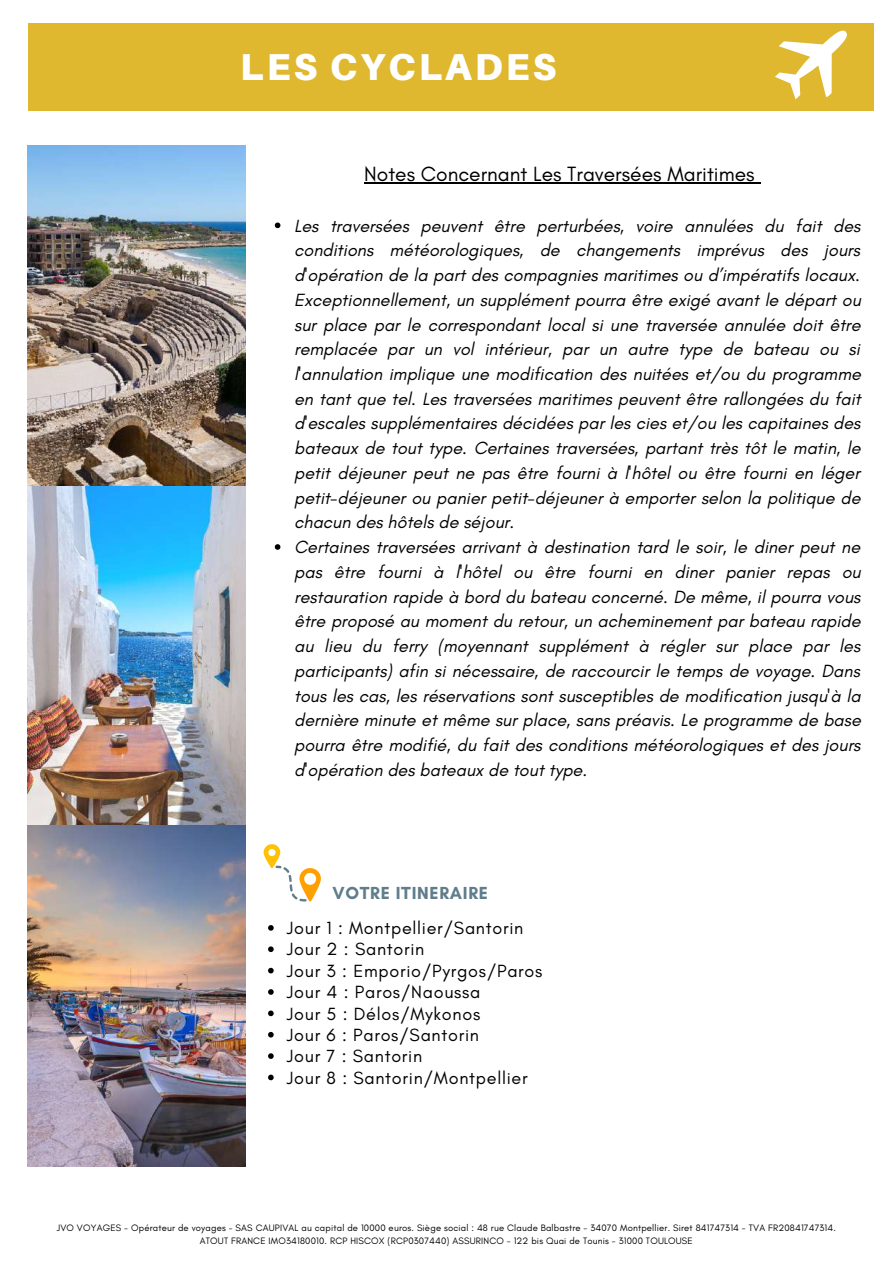
<style>
.page{position:relative;width:893px;height:1264px;background:#fff}
.page>*{position:absolute;margin:0;border:0;box-sizing:border-box;transform-origin:0 0}
.t1{font:900 37.5px "Aileron";letter-spacing:.08em;color:#fff}
.t2{font:21px "Glacial Indifference";color:#000}
.t3{font:italic 18px/24.8px "Glacial Indifference";color:#000}
.t4{font:18px/21.3px "Glacial Indifference";letter-spacing:.04em;color:#000}
.t5{font:700 17.7px "Glacial Indifference";letter-spacing:.04em;color:#607d8b}
.t6{font:9.45px/12.6px "Glacial Indifference";letter-spacing:.02em;color:#000;text-align:center}
</style>
<div class="page">
<img style="left:28px;top:145px;width:217px;height:1021px">
<svg style="left:275px;top:222px;width:5px;height:6px"></svg>
<svg style="left:275px;top:544px;width:5px;height:6px"></svg>
<hr style="left:364px;top:182px;width:390px;height:1px;background:#000">
<div style="left:28px;top:23px;width:845px;height:88px;background:#dfb82f"></div>
<svg style="left:775px;top:30px;width:72px;height:70px"></svg>
<svg style="left:268px;top:925px;width:6px;height:5px"></svg>
<svg style="left:268px;top:946px;width:6px;height:6px"></svg>
<svg style="left:268px;top:967px;width:6px;height:6px"></svg>
<svg style="left:268px;top:989px;width:6px;height:5px"></svg>
<svg style="left:268px;top:1010px;width:6px;height:6px"></svg>
<svg style="left:268px;top:1031px;width:6px;height:6px"></svg>
<svg style="left:268px;top:1053px;width:6px;height:5px"></svg>
<svg style="left:268px;top:1074px;width:6px;height:6px"></svg>
<svg style="left:263px;top:844px;width:58px;height:57px"></svg>
<h1 class="t1" style="left:240px;top:44px;width:317px">LES CYCLADES</h1>
<p class="t2" style="left:364px;top:161px;width:392px">Notes Concernant Les Traversées Maritimes</p>
<p class="t3" style="left:294px;top:213px;width:568px">Les traversées peuvent être perturbées, voire annulées du fait des conditions météorologiques, de changements imprévus des jours d'opération de la part des compagnies maritimes ou d’impératifs locaux.<br>Exceptionnellement, un supplément pourra être exigé avant le départ ou sur place par le correspondant local si une traversée annulée doit être remplacée par un vol intérieur, par un autre type de bateau ou si l'annulation implique une modification des nuitées et/ou du programme en tant que tel. Les traversées maritimes peuvent être rallongées du fait d'escales supplémentaires décidées par les cies et/ou les capitaines des bateaux de tout type. Certaines traversées, partant très tôt le matin, le petit déjeuner peut ne pas être fourni à l'hôtel ou être fourni en léger petit-déjeuner ou panier petit-déjeuner à emporter selon la politique de chacun des hôtels de séjour.<br>Certaines traversées arrivant à destination tard le soir, le diner peut ne pas être fourni à l'hôtel ou être fourni en diner panier repas ou restauration rapide à bord du bateau concerné. De même, il pourra vous être proposé au moment du retour, un acheminement par bateau rapide au lieu du ferry (moyennant supplément à régler sur place par les participants) afin si nécessaire, de raccourcir le temps de voyage. Dans tous les cas, les réservations sont susceptibles de modification jusqu'à la dernière minute et même sur place, sans préavis. Le programme de base pourra être modifié, du fait des conditions météorologiques et des jours d'opération des bateaux de tout type.</p>
<p class="t5" style="left:332px;top:882px;width:157px">VOTRE ITINERAIRE</p>
<p class="t4" style="left:287px;top:917px;width:257px">Jour 1 : Montpellier/Santorin<br>Jour 2 : Santorin<br>Jour 3 : Emporio/Pyrgos/Paros<br>Jour 4 : Paros/Naoussa<br>Jour 5 : Délos/Mykonos<br>Jour 6 : Paros/Santorin<br>Jour 7 : Santorin<br>Jour 8 : Santorin/Montpellier</p>
<p class="t6" style="left:57px;top:1221px;width:780px">JVO VOYAGES - Opérateur de voyages - SAS CAUPIVAL au capital de 10000 euros. Siège social : 48 rue Claude Balbastre - 34070 Montpellier. Siret 841747314 - TVA FR20841747314.<br>ATOUT FRANCE IMO34180010. RCP HISCOX (RCP0307440) ASSURINCO - 122 bis Quai de Tounis - 31000 TOULOUSE</p>
</div>
